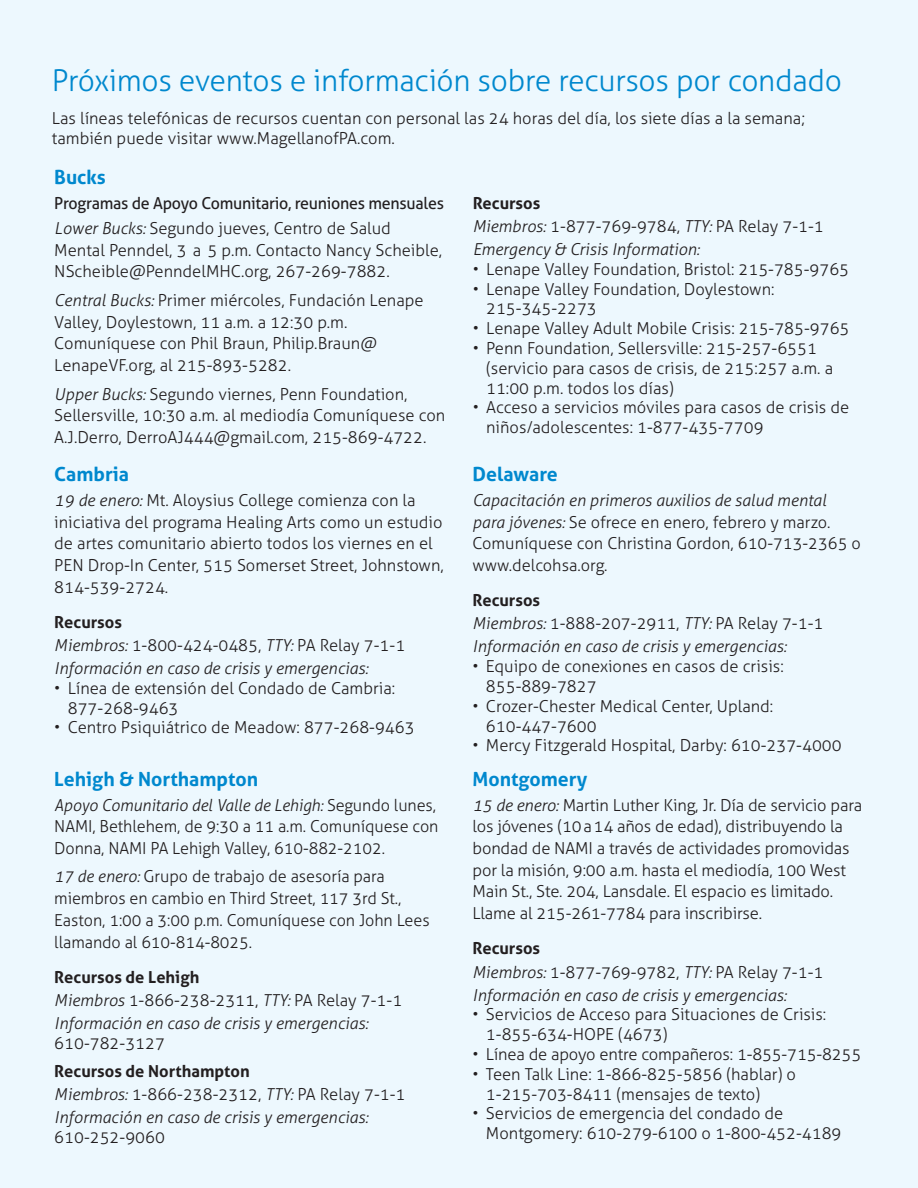
<style>
.page{position:relative;width:918px;height:1188px;background:#edf8fe}
.page>*{position:absolute;margin:0;border:0;box-sizing:border-box;transform-origin:0 0}
.t1{font:300 30px "Aller";letter-spacing:-.01em;color:#0088ce}
.t2{font:700 19.5px "Aller";color:#0088ce}
.t3{font:300 16.5px/21.8px "Aller";color:#231f20}
.t4{font:italic 300 16.5px/23.1px "Aller";color:#231f20}
.t5{font:700 16.5px "Aller";color:#231f20}
.t6{font:16.5px "Aller";letter-spacing:-.015em;color:#231f20}
.s1{font-style:italic}
.s2{font-style:normal}
</style>
<div class="page">
<h2 class="t1" style="left:52px;top:62px;width:792px">Próximos eventos e información sobre recursos por condado</h2>
<p class="t3" style="left:52px;top:107px;width:755px">Las líneas telefónicas de recursos cuentan con personal las 24 horas del día, los siete días a la semana;</p>
<p class="t3" style="left:52px;top:127px;width:345px">también puede visitar www.MagellanofPA.com.</p>
<h3 class="t2" style="left:54px;top:165px;width:53px">Bucks</h3>
<p class="t6" style="left:54px;top:193px;width:391px">Programas de Apoyo Comunitario, reuniones mensuales</p>
<p class="t3" style="left:54px;top:217px;width:389px"><span class="s1">Lower Bucks:</span> Segundo jueves, Centro de Salud<br>Mental Penndel, 3 a 5 p.m. Contacto Nancy Scheible,<br>NScheible@PenndelMHC.org, 267-269-7882.</p>
<p class="t3" style="left:54px;top:289px;width:371px"><span class="s1">Central Bucks:</span> Primer miércoles, Fundación Lenape Valley, Doylestown, 11 a.m. a 12:30 p.m.<br>Comuníquese con Phil Braun, Philip.Braun@ LenapeVF.org, al 215-893-5282.</p>
<p class="t3" style="left:54px;top:383px;width:393px"><span class="s1">Upper Bucks:</span> Segundo viernes, Penn Foundation,<br>Sellersville, 10:30 a.m. al mediodía Comuníquese con<br>A.J.Derro, DerroAJ444@gmail.com, 215-869-4722.</p>
<h3 class="t2" style="left:54px;top:462px;width:76px">Cambria</h3>
<p class="t3" style="left:54px;top:489px;width:391px"><span class="s1">19 de enero:</span> Mt. Aloysius College comienza con la iniciativa del programa Healing Arts como un estudio de artes comunitario abierto todos los viernes en el PEN Drop-In Center, 515 Somerset Street, Johnstown, 814-539-2724.</p>
<h4 class="t5" style="left:54px;top:612px;width:69px">Recursos</h4>
<p class="t4" style="left:54px;top:634px;width:352px">Miembros: <span class="s2">1-800-424-0485,</span> TTY: <span class="s2">PA Relay 7-1-1<br></span>Información en caso de crisis y emergencias:</p>
<p class="t3" style="left:68px;top:678px;width:329px;line-height:19.8px;text-indent:-13px">• Línea de extensión del Condado de Cambria:<br>877-268-9463</p>
<p class="t3" style="left:54px;top:717px;width:362px">• Centro Psiquiátrico de Meadow: 877-268-9463</p>
<h3 class="t2" style="left:54px;top:767px;width:206px">Lehigh &amp; Northampton</h3>
<p class="t3" style="left:54px;top:794px;width:386px"><span class="s1">Apoyo Comunitario del Valle de Lehigh:</span> Segundo lunes,<br>NAMI, Bethlehem, de 9:30 a 11 a.m. Comuníquese con<br>Donna, NAMI PA Lehigh Valley, 610-882-2102.</p>
<p class="t3" style="left:54px;top:866px;width:377px"><span class="s1">17 de enero:</span> Grupo de trabajo de asesoría para miembros en cambio en Third Street, 117 3rd St., Easton, 1:00 a 3:00 p.m. Comuníquese con John Lees llamando al 610-814-8025.</p>
<h4 class="t5" style="left:54px;top:967px;width:147px">Recursos de Lehigh</h4>
<p class="t4" style="left:54px;top:989px;width:349px">Miembros <span class="s2">1-866-238-2311,</span> TTY: <span class="s2">PA Relay 7-1-1<br></span>Información en caso de crisis y emergencias:</p>
<p class="t3" style="left:54px;top:1032px;width:112px">610-782-3127</p>
<h4 class="t5" style="left:54px;top:1061px;width:197px">Recursos de Northampton</h4>
<p class="t4" style="left:54px;top:1083px;width:353px">Miembros: <span class="s2">1-866-238-2312,</span> TTY: <span class="s2">PA Relay 7-1-1<br></span>Información en caso de crisis y emergencias:</p>
<p class="t3" style="left:54px;top:1127px;width:112px">610-252-9060</p>
<h4 class="t5" style="left:473px;top:193px;width:69px">Recursos</h4>
<p class="t4" style="left:473px;top:215px;width:353px">Miembros: <span class="s2">1-877-769-9784,</span> TTY: <span class="s2">PA Relay 7-1-1<br></span>Emergency &amp; Crisis Information:</p>
<p class="t3" style="left:473px;top:258px;width:378px">• Lenape Valley Foundation, Bristol: 215-785-9765</p>
<p class="t3" style="left:486px;top:279px;width:290px;line-height:19.8px;text-indent:-13px">• Lenape Valley Foundation, Doylestown:<br>215-345-2273</p>
<p class="t3" style="left:473px;top:317px;width:378px">• Lenape Valley Adult Mobile Crisis: 215-785-9765</p>
<p class="t3" style="left:486px;top:338px;width:348px;line-height:19.8px;text-indent:-13px">• Penn Foundation, Sellersville: 215-257-6551 (servicio para casos de crisis, de 215:257 a.m. a</p>
<p class="t3" style="left:486px;top:377px;width:189px">11:00 p.m. todos los días)</p>
<p class="t3" style="left:486px;top:398px;width:365px;line-height:19.8px;text-indent:-13px">• Acceso a servicios móviles para casos de crisis de niños/adolescentes: 1-877-435-7709</p>
<h3 class="t2" style="left:472px;top:462px;width:87px">Delaware</h3>
<p class="t3" style="left:472px;top:489px;width:390px"><span class="s1">Capacitación en primeros auxilios de salud mental para jóvenes:</span> Se ofrece en enero, febrero y marzo.<br>Comuníquese con Christina Gordon, 610-713-2365 o www.delcohsa.org.</p>
<h4 class="t5" style="left:472px;top:590px;width:69px">Recursos</h4>
<p class="t4" style="left:472px;top:612px;width:352px">Miembros: <span class="s2">1-888-207-2911,</span> TTY: <span class="s2">PA Relay 7-1-1<br></span>Información en caso de crisis y emergencias:</p>
<p class="t3" style="left:486px;top:656px;width:299px;line-height:19.8px;text-indent:-13px">• Equipo de conexiones en casos de crisis:<br>855-889-7827</p>
<p class="t3" style="left:486px;top:696px;width:289px;line-height:19.8px;text-indent:-13px">• Crozer-Chester Medical Center, Upland:<br>610-447-7600</p>
<p class="t3" style="left:472px;top:735px;width:371px">• Mercy Fitzgerald Hospital, Darby: 610-237-4000</p>
<h3 class="t2" style="left:472px;top:767px;width:116px">Montgomery</h3>
<p class="t3" style="left:472px;top:794px;width:391px"><span class="s1">15 de enero:</span> Martin Luther King, Jr. Día de servicio para los jóvenes (10a14 años de edad), distribuyendo la bondad de NAMI a través de actividades promovidas por la misión, 9:00 a.m. hasta el mediodía, 100 West Main St., Ste. 204, Lansdale. El espacio es limitado.<br>Llame al 215-261-7784 para inscribirse.</p>
<h4 class="t5" style="left:472px;top:938px;width:69px">Recursos</h4>
<p class="t4" style="left:472px;top:960px;width:352px">Miembros: <span class="s2">1-877-769-9782,</span> TTY: <span class="s2">PA Relay 7-1-1<br></span>Información en caso de crisis y emergencias:</p>
<p class="t3" style="left:486px;top:1005px;width:342px;line-height:19.8px;text-indent:-13px">• Servicios de Acceso para Situaciones de Crisis:<br>1-855-634-HOPE (4673)</p>
<p class="t3" style="left:472px;top:1043px;width:390px">• Línea de apoyo entre compañeros: 1-855-715-8255</p>
<p class="t3" style="left:486px;top:1064px;width:312px;line-height:19.8px;text-indent:-13px">• Teen Talk Line: 1-866-825-5856 (hablar) o<br>1-215-703-8411 (mensajes de texto)</p>
<p class="t3" style="left:486px;top:1104px;width:357px;line-height:19.8px;text-indent:-13px">• Servicios de emergencia del condado de<br>Montgomery: 610-279-6100 o 1-800-452-4189</p>
</div>
